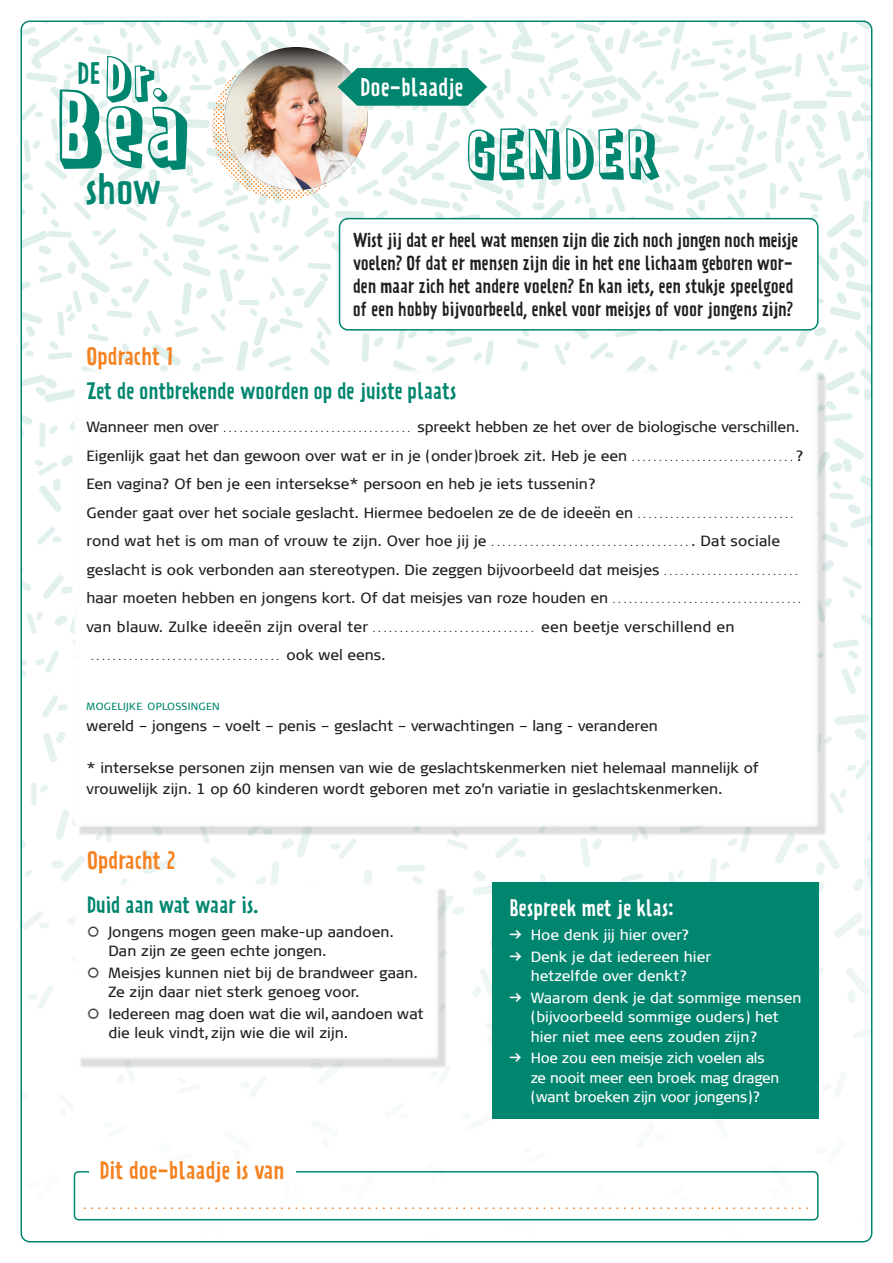
<style>
.page{position:relative;width:893px;height:1263px;background:#fff}
.page>*{position:absolute;margin:0;border:0;box-sizing:border-box;transform-origin:0 0}
.t1{font:92.55px "Prater Block Pro";color:#00856f}
.t2{font:60px "Prater Block Pro";letter-spacing:.01em;color:#00856f}
.t3{font:53.7px "Prater Block Pro";color:#00856f}
.t4{font:39px "Prater Sans Pro";color:#00856f}
.t5{font:27.6px "Prater Sans Pro";color:#00856f}
.t6{font:22.95px "Prater Sans Pro";letter-spacing:.005em;color:#fff}
.t7{font:22.5px "Prater Sans Pro";letter-spacing:.005em;color:#f58220}
.t8{font:21px "Prater Sans Pro";color:#00856f}
.t9{font:21px "Prater Sans Pro";color:#fff}
.t10{font:21px "Prater Sans Pro";letter-spacing:-.02em;color:#00856f}
.t11{font:18px/23.2px "Prater Sans Pro";letter-spacing:.005em;color:#231f20}
.t12{font:14.7px/28.5px "Signa Offc Pro";color:#231f20}
.t13{font:14.7px/19.5px "Signa Offc Pro";color:#fff}
.t14{font:10.5px "Prater Sans Pro";color:#f58220}
.t15{font:10.35px "Signa Offc Pro";letter-spacing:.03em;color:#00856f}
.t16{font:9px "Signa Offc Pro";color:#231f20}
.s1{font-size:9px}
.s2{font-size:14.7px}
.s3{font-family:"Ozdoby"}
</style>
<div class="page">
<img style="left:21px;top:21px;width:851px;height:1221px">
<div style="left:74px;top:1171px;width:745px;height:49px;border:2px solid #00856f;border-radius:4px"></div>
<div style="left:89px;top:1161px;width:207px;height:20px;background:#fff"></div>
<div style="left:339px;top:219px;width:479px;height:111px;background:#fff;border-radius:9px"></div>
<div style="left:339px;top:218px;width:480px;height:113px;border:2px solid #00856f;border-radius:9px"></div>
<div style="left:78px;top:374px;width:749px;height:462px;background:#231f20;opacity:.15"></div>
<div style="left:74px;top:370px;width:745px;height:457px;background:#fff"></div>
<div style="left:78px;top:887px;width:369px;height:181px;background:#231f20;opacity:.15"></div>
<div style="left:74px;top:883px;width:365px;height:177px;background:#fff"></div>
<div style="left:492px;top:882px;width:327px;height:237px;background:#00856f"></div>
<svg style="left:212px;top:75px;width:115px;height:125px"></svg>
<img style="left:225px;top:47px;width:143px;height:143px;border-radius:72px">
<svg style="left:338px;top:68px;width:149px;height:38px;background:#1f927f"></svg>
<h3 class="t3" style="left:105px;top:39px;width:65px">Dr.</h3>
<h3 class="t5" style="left:78px;top:55px;width:24px">DE</h3>
<h1 class="t1" style="left:55px;top:60px;width:137px">Bea</h1>
<h3 class="t4" style="left:85px;top:164px;width:78px">show</h3>
<h3 class="t7" style="left:86px;top:342px;width:89px">Opdracht 1</h3>
<h3 class="t6" style="left:360px;top:72px;width:105px">Doe-blaadje</h3>
<h2 class="t2" style="left:466px;top:109px;width:195px">GENDER</h2>
<p class="t11" style="left:353px;top:228px;width:447px">Wist jij dat er heel wat mensen zijn die zich noch jongen noch meisje voelen? Of dat er mensen zijn die in het ene lichaam geboren wor&shy;den maar zich het andere voelen? En kan iets, een stukje speelgoed of een hobby bijvoorbeeld, enkel voor meisjes of voor jongens zijn?</p>
<h3 class="t8" style="left:86px;top:378px;width:372px">Zet de ontbrekende woorden op de juiste plaats</h3>
<p class="t12" style="left:86px;top:412px;width:719px">Wanneer men over <span class="s1">. . . . . . . . . . . . . . . . . . . . . . . . . . . . . . . . . . .</span> spreekt hebben ze het over de biologische verschillen.<br>Eigenlijk gaat het dan gewoon over wat er in je (onder)broek zit. Heb je een <span class="s1">. . . . . . . . . . . . . . . . . . . . . . . . . . . . . .</span> ?<br>Een vagina? Of ben je een intersekse* persoon en heb je iets tussenin?<br>Gender gaat over het sociale geslacht. Hiermee bedoelen ze de de ideeën en <span class="s1">. . . . . . . . . . . . . . . . . . . . . . . . . . . . . </span>rond wat het is om man of vrouw te zijn. Over hoe jij je <span class="s1">. . . . . . . . . . . . . . . . . . . . . . . . . . . . . . . . . . . .</span> . Dat sociale geslacht is ook verbonden aan stereotypen. Die zeggen bijvoorbeeld dat meisjes <span class="s1">. . . . . . . . . . . . . . . . . . . . . . . . . </span>haar moeten hebben en jongens kort. Of dat meisjes van roze houden en <span class="s1">. . . . . . . . . . . . . . . . . . . . . . . . . . . . . . . . . . . </span>van blauw. Zulke ideeën zijn overal ter <span class="s1">. . . . . . . . . . . . . . . . . . . . . . . . . . . . . .</span> een beetje verschillend en</p>
<p class="t16" style="left:91px;top:651px;width:296px">................................... <span class="s2">ook wel eens.</span></p>
<p class="t15" style="left:86px;top:699px;width:135px">MOGELIJKE OPLOSSINGEN</p>
<p class="t12" style="left:86px;top:710px;width:573px">wereld – jongens – voelt – penis – geslacht – verwachtingen – lang - veranderen</p>
<p class="t12" style="left:86px;top:756px;width:674px;line-height:21px">* intersekse personen zijn mensen van wie de geslachtskenmerken niet helemaal mannelijk of vrouwelijk zijn. 1 op 60 kinderen wordt geboren met zo’n variatie in geslachtskenmerken.</p>
<h3 class="t7" style="left:87px;top:846px;width:90px">Opdracht 2</h3>
<h3 class="t10" style="left:87px;top:891px;width:173px">Duid aan wat waar is.</h3>
<p class="t12" style="left:108px;top:921px;width:287px;line-height:19.5px;text-indent:-21px"><span class="s3">X</span> Jongens mogen geen make-up aandoen.<br>Dan zijn ze geen echte jongen.</p>
<p class="t12" style="left:108px;top:962px;width:311px;line-height:19.5px;text-indent:-21px"><span class="s3">X</span> Meisjes kunnen niet bij de brandweer gaan.<br>Ze zijn daar niet sterk genoeg voor.</p>
<p class="t12" style="left:108px;top:1003px;width:317px;line-height:19.5px;text-indent:-21px"><span class="s3">X</span> Iedereen mag doen wat die wil, aandoen wat die leuk vindt, zijn wie die wil zijn.</p>
<h3 class="t7" style="left:100px;top:1156px;width:186px">Dit doe-blaadje is van</h3>
<h3 class="t9" style="left:509px;top:895px;width:166px">Bespreek met je klas:</h3>
<p class="t13" style="left:509px;top:923px;width:203px;line-height:21.6px"><span class="s3">0</span> Hoe denk jij hier over?<br><span class="s3">0</span> Denk je dat iedereen hier</p>
<p class="t13" style="left:509px;top:964px;width:294px;line-height:21.6px;text-indent:21px">hetzelfde over denkt?<br><span class="s3">0</span> Waarom denk je dat sommige mensen</p>
<p class="t13" style="left:531px;top:1007px;width:249px">(bijvoorbeeld sommige ouders) het hier niet mee eens zouden zijn?</p>
<p class="t13" style="left:531px;top:1048px;width:250px;text-indent:-21px"><span class="s3">0</span> Hoe zou een meisje zich voelen als ze nooit meer een broek mag dragen (want broeken zijn voor jongens)?</p>
<p class="t14" style="left:84px;top:1198px;width:726px">....................................................................................................</p>
</div>
